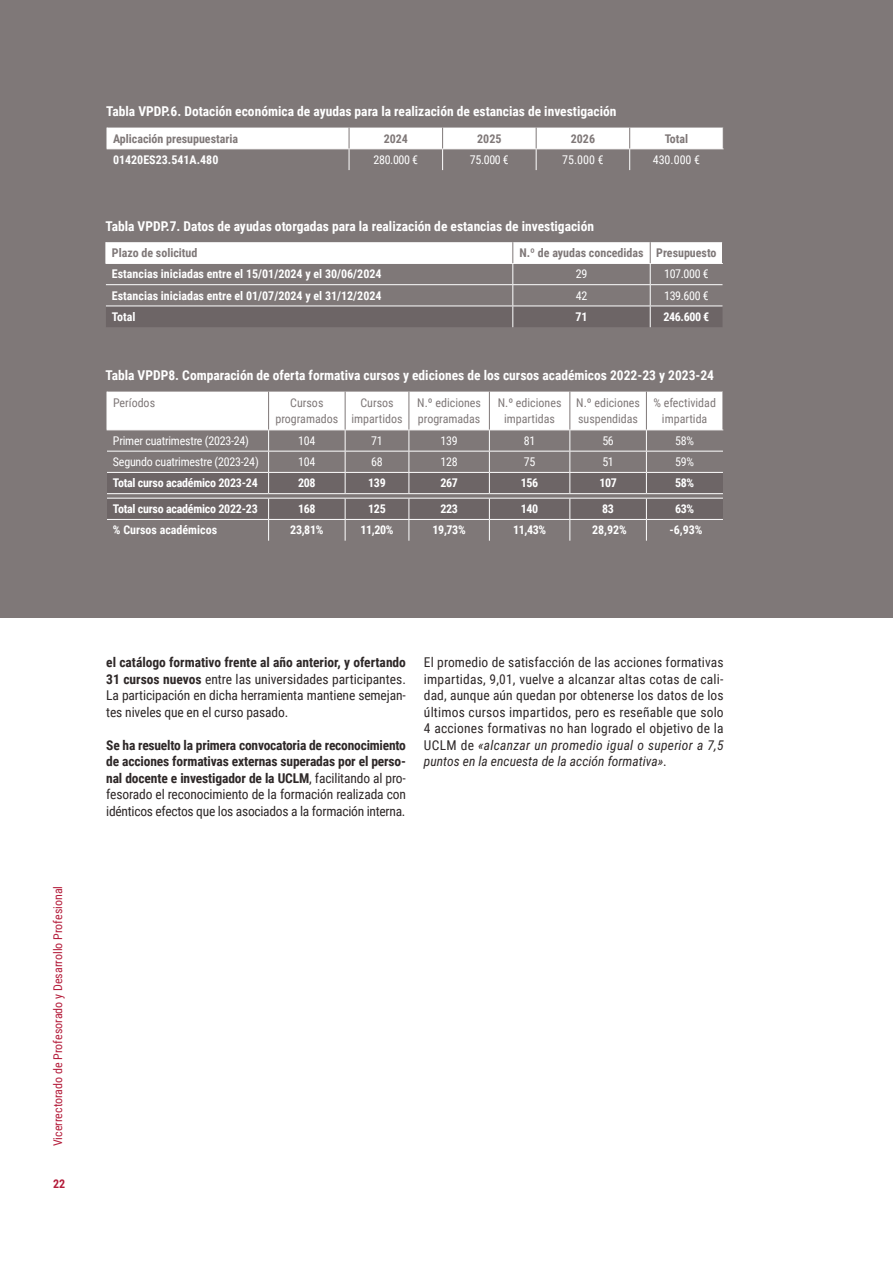
<style>
.page{position:relative;width:893px;height:1263px;background:#fff}
.page>*{position:absolute;margin:0;border:0;box-sizing:border-box;transform-origin:0 0}
.t1{font:13.5px/16.5px "Roboto Condensed";letter-spacing:-.005em;color:#2e2828;text-align:justify}
.t2{font:700 13.5px "Roboto Condensed";color:#fff}
.t3{font:700 13.5px/16.5px "Roboto Condensed";letter-spacing:-.01em;color:#2e2828;text-align:justify}
.t4{font:700 12px "Roboto Condensed";color:#fff}
.t5{font:12px "Roboto Condensed";letter-spacing:-.02em;color:#fff}
.t6{font:12px/16.5px "Roboto Condensed";color:#7f7878;text-align:center}
.t7{font:700 12px "Roboto Condensed";color:#7f7878}
.t8{font:700 12px "Roboto Condensed";letter-spacing:-.02em;color:#fff}
.t9{font:12px "Roboto Condensed";color:#b41d3b}
.t10{font:700 12px "Roboto Condensed";color:#b41d3b}
.s1{font-weight:700}
.s2{font-weight:400}
.s3{font-style:italic}
</style>
<div class="page">
<div style="left:0;top:0;width:893px;height:618px;background:#7f7878"></div>
<svg style="left:106px;top:242px;width:617px;height:85px"></svg>
<svg style="left:107px;top:392px;width:616px;height:149px"></svg>
<hr style="left:268px;top:392px;width:1px;height:37px;background:#7f7878">
<hr style="left:409px;top:392px;width:1px;height:37px;background:#7f7878">
<hr style="left:489px;top:392px;width:1px;height:37px;background:#7f7878">
<hr style="left:569px;top:392px;width:1px;height:37px;background:#7f7878">
<hr style="left:646px;top:392px;width:1px;height:37px;background:#7f7878">
<hr style="left:345px;top:392px;width:1px;height:37px;background:#7f7878">
<svg style="left:107px;top:128px;width:617px;height:42px"></svg>
<p class="t2" style="left:106px;top:102px;width:512px">Tabla VPDP.6. Dotación económica de ayudas para la realización de estancias de investigación</p>
<p class="t7" style="left:113px;top:130px;width:127px">Aplicación presupuestaria</p>
<p class="t7" style="left:384px;top:130px;width:26px">2024</p>
<p class="t7" style="left:477px;top:130px;width:26px">2025</p>
<p class="t7" style="left:571px;top:130px;width:26px">2026</p>
<p class="t7" style="left:665px;top:130px;width:25px">Total</p>
<p class="t4" style="left:113px;top:151px;width:107px">01420ES23.541A.480</p>
<p class="t5" style="left:374px;top:151px;width:46px">280.000 €</p>
<p class="t5" style="left:470px;top:151px;width:40px">75.000 €</p>
<p class="t5" style="left:562px;top:151px;width:43px">75.000 €</p>
<p class="t5" style="left:653px;top:151px;width:49px">430.000 €</p>
<p class="t2" style="left:106px;top:217px;width:490px">Tabla VPDP.7. Datos de ayudas otorgadas para la realización de estancias de investigación</p>
<p class="t7" style="left:112px;top:244px;width:87px">Plazo de solicitud</p>
<p class="t7" style="left:519px;top:244px;width:199px">N.º de ayudas concedidas Presupuesto</p>
<p class="t4" style="left:112px;top:266px;width:271px">Estancias iniciadas entre el 15/01/2024 y el 30/06/2024</p>
<p class="t5" style="left:576px;top:266px;width:13px">29</p>
<p class="t5" style="left:664px;top:266px;width:46px">107.000 €</p>
<p class="t4" style="left:112px;top:287px;width:271px">Estancias iniciadas entre el 01/07/2024 y el 31/12/2024</p>
<p class="t5" style="left:576px;top:287px;width:13px">42</p>
<p class="t5" style="left:664px;top:287px;width:46px">139.600 €</p>
<p class="t4" style="left:112px;top:308px;width:25px">Total</p>
<p class="t4" style="left:576px;top:308px;width:13px">71</p>
<p class="t4" style="left:663px;top:308px;width:47px">246.600 €</p>
<p class="t2" style="left:106px;top:366px;width:610px">Tabla VPDP8. Comparación de oferta formativa cursos y ediciones de los cursos académicos 2022-23 y 2023-24</p>
<p class="t6" style="left:113px;top:394px;width:44px">Períodos</p>
<p class="t6" style="left:275px;top:394px;width:64px">Cursos programados</p>
<p class="t6" style="left:351px;top:394px;width:53px">Cursos impartidos</p>
<p class="t6" style="left:417px;top:394px;width:65px;text-align:left">N.º ediciones programadas</p>
<p class="t6" style="left:498px;top:394px;width:65px">N.º ediciones impartidas</p>
<p class="t6" style="left:576px;top:394px;width:65px;text-align:left">N.º ediciones suspendidas</p>
<p class="t6" style="left:653px;top:394px;width:64px">% efectividad impartida</p>
<p class="t5" style="left:113px;top:432px;width:138px">Primer cuatrimestre (2023-24)</p>
<p class="t5" style="left:298px;top:432px;width:19px">104</p>
<p class="t5" style="left:371px;top:432px;width:13px">71</p>
<p class="t5" style="left:441px;top:432px;width:19px">139</p>
<p class="t5" style="left:524px;top:432px;width:13px">81</p>
<p class="t5" style="left:602px;top:432px;width:13px">56</p>
<p class="t5" style="left:675px;top:432px;width:20px">58%</p>
<p class="t5" style="left:113px;top:453px;width:147px">Segundo cuatrimestre (2023-24)</p>
<p class="t5" style="left:298px;top:453px;width:19px">104</p>
<p class="t5" style="left:371px;top:453px;width:13px">68</p>
<p class="t5" style="left:441px;top:453px;width:19px">128</p>
<p class="t5" style="left:524px;top:453px;width:13px">75</p>
<p class="t5" style="left:602px;top:453px;width:13px">51</p>
<p class="t5" style="left:675px;top:453px;width:20px">59%</p>
<p class="t8" style="left:113px;top:475px;width:146px">Total curso académico 2023-24</p>
<p class="t4" style="left:298px;top:475px;width:19px">208</p>
<p class="t4" style="left:368px;top:475px;width:19px">139</p>
<p class="t4" style="left:440px;top:475px;width:19px">267</p>
<p class="t4" style="left:521px;top:475px;width:19px">156</p>
<p class="t4" style="left:599px;top:475px;width:19px">107</p>
<p class="t4" style="left:675px;top:475px;width:21px">58%</p>
<p class="t8" style="left:113px;top:500px;width:146px">Total curso académico 2022-23</p>
<p class="t4" style="left:298px;top:500px;width:19px">168</p>
<p class="t4" style="left:368px;top:500px;width:19px">125</p>
<p class="t4" style="left:440px;top:500px;width:19px">223</p>
<p class="t4" style="left:521px;top:500px;width:19px">140</p>
<p class="t4" style="left:602px;top:500px;width:13px">83</p>
<p class="t4" style="left:675px;top:500px;width:21px">63%</p>
<p class="t4" style="left:113px;top:522px;width:106px">% Cursos académicos</p>
<p class="t4" style="left:290px;top:522px;width:35px">23,81%</p>
<p class="t4" style="left:360px;top:522px;width:35px">11,20%</p>
<p class="t4" style="left:433px;top:522px;width:35px">19,73%</p>
<p class="t4" style="left:513px;top:522px;width:35px">11,43%</p>
<p class="t4" style="left:592px;top:522px;width:36px">28,92%</p>
<p class="t4" style="left:669px;top:522px;width:35px">-6,93%</p>
<p class="t9" style="left:49px;top:1146px;width:262px;rotate:-90deg">Vicerrectorado de Profesorado y Desarrollo Profesional</p>
<p class="t10" style="left:53px;top:1175px;width:14px">22</p>
<p class="t1" style="left:106px;top:654px;width:301px"><span class="s1">el catálogo formativo frente al año anterior, y ofertando 31 cursos nuevos</span> entre las universidades participantes.<br>La participación en dicha herramienta mantiene semejan&shy;tes niveles que en el curso pasado.</p>
<p class="t3" style="left:106px;top:736px;width:301px">Se ha resuelto la primera convocatoria de reconocimiento de acciones formativas externas superadas por el perso&shy;nal docente e investigador de la UCLM<span class="s2">, facilitando al pro&shy;fesorado el reconocimiento de la formación realizada con idénticos efectos que los asociados a la formación interna.</span></p>
<p class="t1" style="left:424px;top:654px;width:301px">El promedio de satisfacción de las acciones formativas impartidas, 9,01, vuelve a alcanzar altas cotas de cali&shy;dad, aunque aún quedan por obtenerse los datos de los últimos cursos impartidos, pero es reseñable que solo 4 acciones formativas no han logrado el objetivo de la UCLM de <span class="s3">«alcanzar un promedio igual o superior a 7,5 puntos en la encuesta de la acción formativa»</span>.</p>
</div>
